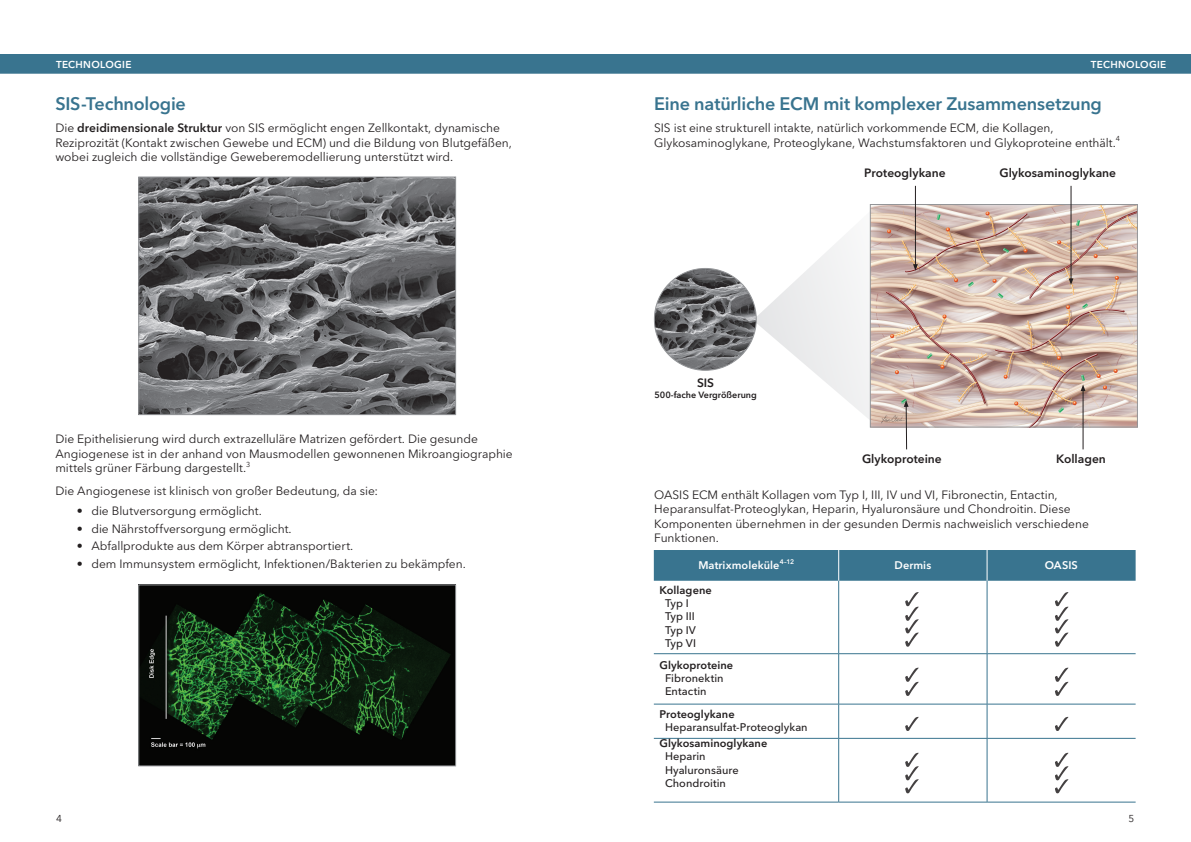
<style>
.page{position:relative;width:1191px;height:842px;background:#fff}
.page>*{position:absolute;margin:0;border:0;box-sizing:border-box;transform-origin:0 0}
.t1{font:600 18px "Avenir Next LT Pro";letter-spacing:-.015em;color:#39748f}
.t2{font:12px/14.4px "Avenir Next LT Pro";letter-spacing:-.005em;color:#231f20}
.t3{font:600 12px "Avenir Next LT Pro";color:#231f20}
.t4{font:500 11px/13.2px "Avenir Next LT Pro";letter-spacing:.005em;color:#231f20}
.t5{font:600 11px "Avenir Next LT Pro";letter-spacing:.005em;color:#231f20}
.t6{font:600 11px "Avenir Next LT Pro";letter-spacing:.005em;color:#fff}
.t7{font:600 10px "Avenir Next LT Pro";letter-spacing:.03em;color:#fff}
.t8{font:10px "Avenir Next LT Pro";color:#231f20}
.t9{font:600 9px "Avenir Next LT Pro";color:#231f20}
.s1{font-weight:600}
</style>
<div class="page">
<div style="left:587px;top:54px;width:604px;height:20px;background:#39748f"></div>
<div style="left:0;top:54px;width:604px;height:20px;background:#39748f"></div>
<img style="left:140px;top:179px;width:314px;height:234px">
<div style="left:138px;top:177px;width:318px;height:238px;border:1px solid #939598"></div>
<img style="left:140px;top:587px;width:314px;height:177px">
<div style="left:138px;top:585px;width:318px;height:181px;border:1px solid #939598"></div>
<svg style="left:753px;top:204px;width:117px;height:223px"></svg>
<img style="left:872px;top:206px;width:263px;height:219px">
<div style="left:870px;top:204px;width:267px;height:223px;border:1px solid #939598"></div>
<hr style="left:1070px;top:186px;width:1px;height:94px;background:#231f20">
<svg style="left:1068px;top:278px;width:5px;height:7px"></svg>
<svg style="left:903px;top:400px;width:5px;height:50px"></svg>
<img style="left:654px;top:268px;width:102px;height:102px;border-radius:51px">
<div style="left:654px;top:550px;width:481px;height:31px;background:#39748f"></div>
<hr style="left:838px;top:550px;width:1px;height:31px;background:#fff">
<hr style="left:986px;top:550px;width:1px;height:31px;background:#fff">
<hr style="left:838px;top:581px;width:1px;height:72px;background:#39748f">
<hr style="left:986px;top:581px;width:1px;height:72px;background:#39748f">
<hr style="left:654px;top:653px;width:184px;height:1px;background:#39748f">
<hr style="left:654px;top:704px;width:184px;height:1px;background:#39748f">
<hr style="left:654px;top:738px;width:184px;height:1px;background:#39748f">
<hr style="left:838px;top:654px;width:1px;height:50px;background:#39748f">
<hr style="left:838px;top:704px;width:1px;height:34px;background:#39748f">
<hr style="left:838px;top:739px;width:1px;height:63px;background:#39748f">
<hr style="left:838px;top:653px;width:149px;height:1px;background:#39748f">
<hr style="left:838px;top:704px;width:149px;height:1px;background:#39748f">
<hr style="left:838px;top:738px;width:149px;height:1px;background:#39748f">
<hr style="left:986px;top:654px;width:1px;height:50px;background:#39748f">
<hr style="left:986px;top:704px;width:1px;height:34px;background:#39748f">
<hr style="left:986px;top:739px;width:1px;height:63px;background:#39748f">
<hr style="left:987px;top:653px;width:148px;height:1px;background:#39748f">
<hr style="left:987px;top:704px;width:148px;height:1px;background:#39748f">
<hr style="left:987px;top:738px;width:148px;height:1px;background:#39748f">
<hr style="left:654px;top:802px;width:184px;height:1px;background:#39748f">
<hr style="left:838px;top:802px;width:149px;height:1px;background:#39748f">
<hr style="left:987px;top:802px;width:148px;height:1px;background:#39748f">
<hr style="left:1082px;top:389px;width:1px;height:60px;background:#231f20">
<svg style="left:1080px;top:384px;width:5px;height:7px"></svg>
<hr style="left:915px;top:186px;width:1px;height:80px;background:#231f20">
<svg style="left:913px;top:264px;width:5px;height:7px"></svg>
<svg style="left:905px;top:592px;width:13px;height:55px"></svg>
<svg style="left:905px;top:668px;width:13px;height:28px"></svg>
<svg style="left:905px;top:717px;width:13px;height:14px"></svg>
<svg style="left:905px;top:753px;width:13px;height:40px"></svg>
<svg style="left:1055px;top:592px;width:13px;height:55px"></svg>
<svg style="left:1055px;top:668px;width:13px;height:28px"></svg>
<svg style="left:1055px;top:717px;width:13px;height:14px"></svg>
<svg style="left:1055px;top:753px;width:13px;height:40px"></svg>
<p class="t7" style="left:56px;top:58px;width:77px">TECHNOLOGIE</p>
<p class="t7" style="left:1090px;top:58px;width:77px">TECHNOLOGIE</p>
<h1 class="t1" style="left:654px;top:93px;width:449px">Eine natürliche ECM mit komplexer Zusammensetzung</h1>
<p class="t2" style="left:654px;top:121px;width:467px">SIS ist eine strukturell intakte, natürlich vorkommende ECM, die Kollagen,<br>Glykosaminoglykane, Proteoglykane, Wachstumsfaktoren und Glykoproteine enthält. <sup>4</sup></p>
<h1 class="t1" style="left:55px;top:93px;width:132px">SIS-Technologie</h1>
<p class="t2" style="left:55px;top:121px;width:458px">Die <span class="s1">dreidimensionale Struktur</span> von SIS ermöglicht engen Zellkontakt, dynamische<br>Reziprozität (Kontakt zwischen Gewebe und ECM) und die Bildung von Blutgefäßen, wobei zugleich die vollständige Geweberemodellierung unterstützt wird.</p>
<p class="t2" style="left:55px;top:432px;width:459px">Die Epithelisierung wird durch extrazelluläre Matrizen gefördert. Die gesunde<br>Angiogenese ist in der anhand von Mausmodellen gewonnenen Mikroangiographie mittels grüner Färbung dargestellt. <sup>3</sup></p>
<p class="t2" style="left:55px;top:484px;width:324px">Die Angiogenese ist klinisch von großer Bedeutung, da sie:</p>
<p class="t2" style="left:77px;top:504px;width:185px">• die Blutversorgung ermöglicht.</p>
<p class="t2" style="left:77px;top:521px;width:214px">• die Nährstoffversorgung ermöglicht.</p>
<p class="t2" style="left:77px;top:539px;width:276px">• Abfallprodukte aus dem Körper abtransportiert.</p>
<p class="t2" style="left:77px;top:557px;width:389px">• dem Immunsystem ermöglicht, Infektionen/Bakterien zu bekämpfen.</p>
<p class="t3" style="left:697px;top:375px;width:19px">SIS</p>
<p class="t9" style="left:654px;top:389px;width:104px">500-fache Vergrößerung</p>
<p class="t3" style="left:864px;top:165px;width:83px">Proteoglykane</p>
<p class="t3" style="left:999px;top:165px;width:118px">Glykosaminoglykane</p>
<p class="t3" style="left:862px;top:451px;width:81px">Glykoproteine</p>
<p class="t3" style="left:1056px;top:451px;width:51px">Kollagen</p>
<p class="t2" style="left:654px;top:487px;width:436px">OASIS ECM enthält Kollagen vom Typ I, III, IV und VI, Fibronectin, Entactin, Heparansulfat-Proteoglykan, Heparin, Hyaluronsäure und Chondroitin. Diese Komponenten übernehmen in der gesunden Dermis nachweislich verschiedene Funktionen.</p>
<p class="t6" style="left:698px;top:558px;width:97px">Matrixmoleküle<sup>4–12</sup></p>
<p class="t6" style="left:894px;top:558px;width:38px">Dermis</p>
<p class="t6" style="left:1044px;top:558px;width:34px">OASIS</p>
<p class="t5" style="left:659px;top:583px;width:54px">Kollagene</p>
<p class="t4" style="left:665px;top:597px;width:33px">Typ I<br>Typ III<br>Typ IV<br>Typ VI</p>
<p class="t5" style="left:659px;top:658px;width:75px">Glykoproteine</p>
<p class="t4" style="left:665px;top:672px;width:60px">Fibronektin<br>Entactin</p>
<p class="t5" style="left:659px;top:707px;width:77px">Proteoglykane</p>
<p class="t4" style="left:665px;top:721px;width:144px">Heparansulfat-Proteoglykan</p>
<p class="t5" style="left:659px;top:737px;width:109px">Glykosaminoglykane</p>
<p class="t4" style="left:665px;top:750px;width:75px">Heparin<br>Hyaluronsäure<br>Chondroitin</p>
<p class="t8" style="left:56px;top:813px;width:7px">4</p>
<p class="t8" style="left:1128px;top:813px;width:7px">5</p>
</div>
